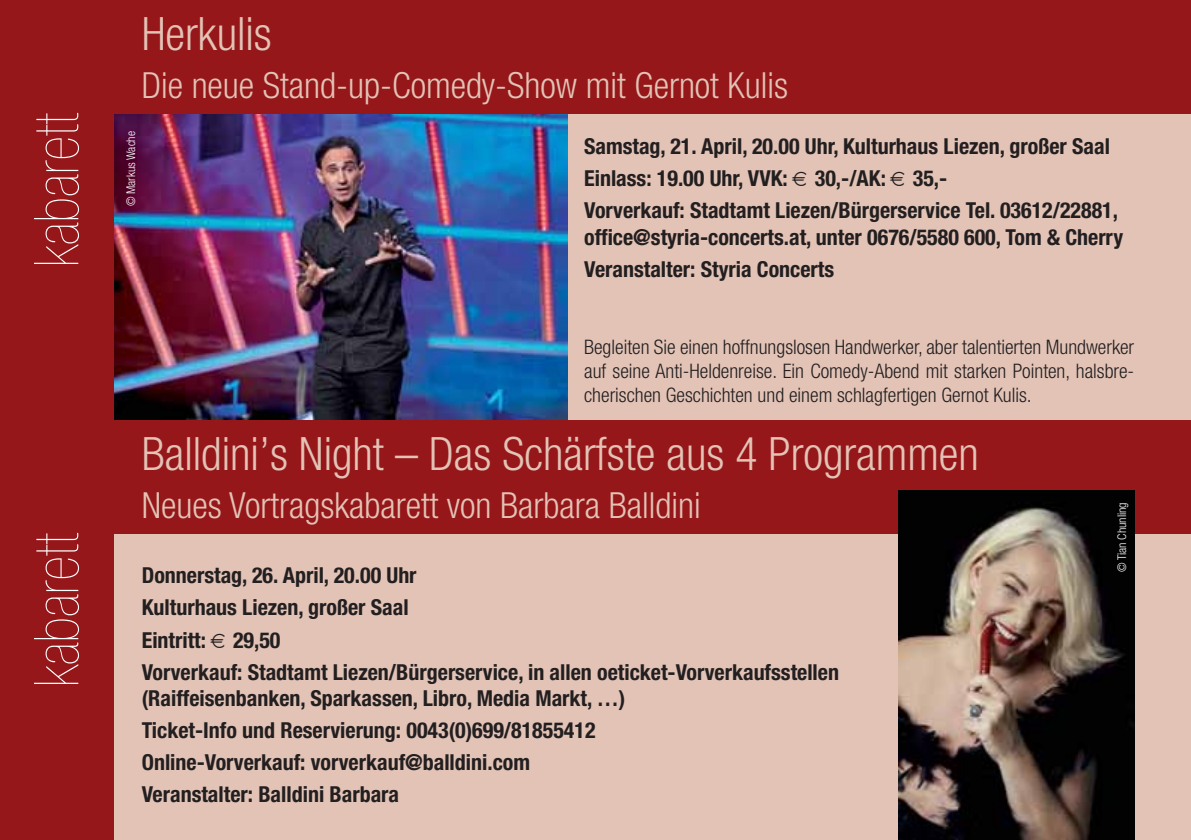
<style>
.page{position:relative;width:1191px;height:840px;background:#fff}
.page>*{position:absolute;margin:0;border:0;box-sizing:border-box;transform-origin:0 0}
.t1{font:900 condensed 62px "Helvetica Neue";color:#fff}
.t2{font:300 condensed 46px "Helvetica Neue";color:#e2c3b6}
.t3{font:300 condensed 36px "Helvetica Neue";color:#e2c3b6}
.t4{font:700 condensed 22px/32px "Helvetica Neue";color:#231f20}
.t5{font:300 condensed 20px/24px "Helvetica Neue";color:#231f20;text-align:justify}
.t6{font:300 condensed 12px "Helvetica Neue";color:#fff}
</style>
<div class="page">
<div style="left:0;top:0;width:1191px;height:839px;background:#e2c3b6"></div>
<img style="left:113px;top:113px;width:454px;height:307px">
<div style="left:0;top:0;width:113px;height:839px;background:#96171a"></div>
<div style="left:0;top:0;width:1191px;height:113px;background:#96171a"></div>
<div style="left:0;top:420px;width:1191px;height:113px;background:#96171a"></div>
<img style="left:898px;top:490px;width:236px;height:349px">
<h1 class="t1" style="left:34px;top:267px;width:156px;rotate:-90deg">kabarett</h1>
<h1 class="t1" style="left:34px;top:686px;width:156px;rotate:-90deg">kabarett</h1>
<h2 class="t2" style="left:142px;top:17px;width:132px">Herkulis</h2>
<h3 class="t3" style="left:142px;top:72px;width:648px">Die neue Stand-up-Comedy-Show mit Gernot Kulis</h3>
<p class="t6" style="left:126px;top:206px;width:77px;rotate:-90deg">© Markus Wache</p>
<p class="t4" style="left:584px;top:132px;width:535px">Samstag, 21. April, 20.00 Uhr, Kulturhaus Liezen, großer Saal<br>Einlass: 19.00 Uhr, VVK: 30,-/AK: 35,-<br>Vorverkauf: Stadtamt Liezen/Bürgerservice Tel. 03612/22881,</p>
<p class="t4" style="left:584px;top:222px;width:540px">office@styria-concerts.at, unter 0676/5580 600, Tom &amp; Cherry<br>Veranstalter: Styria Concerts</p>
<p class="t5" style="left:584px;top:336px;width:551px">Begleiten Sie einen hoffnungslosen Handwerker, aber talentierten Mundwerker auf seine Anti-Heldenreise. Ein Comedy-Abend mit starken Pointen, halsbre&shy;cherischen Geschichten und einem schlagfertigen Gernot Kulis.</p>
<h2 class="t2" style="left:142px;top:437px;width:838px">Balldini’s Night – Das Schärfste aus 4 Programmen</h2>
<h3 class="t3" style="left:142px;top:492px;width:560px">Neues Vortragskabarett von Barbara Balldini</h3>
<p class="t4" style="left:142px;top:561px;width:699px">Donnerstag, 26. April, 20.00 Uhr<br>Kulturhaus Liezen, großer Saal<br>Eintritt: 29,50<br>Vorverkauf: Stadtamt Liezen/Bürgerservice, in allen oeticket-Vorverkaufsstellen</p>
<p class="t4" style="left:142px;top:683px;width:485px">(Raiffeisenbanken, Sparkassen, Libro, Media Markt, …)<br>Ticket-Info und Reservierung: 0043(0)699/81855412<br>Online-Vorverkauf: vorverkauf@balldini.com Veranstalter: Balldini Barbara</p>
<p class="t6" style="left:1117px;top:572px;width:71px;rotate:-90deg">© Tian Chunling</p>
</div>
